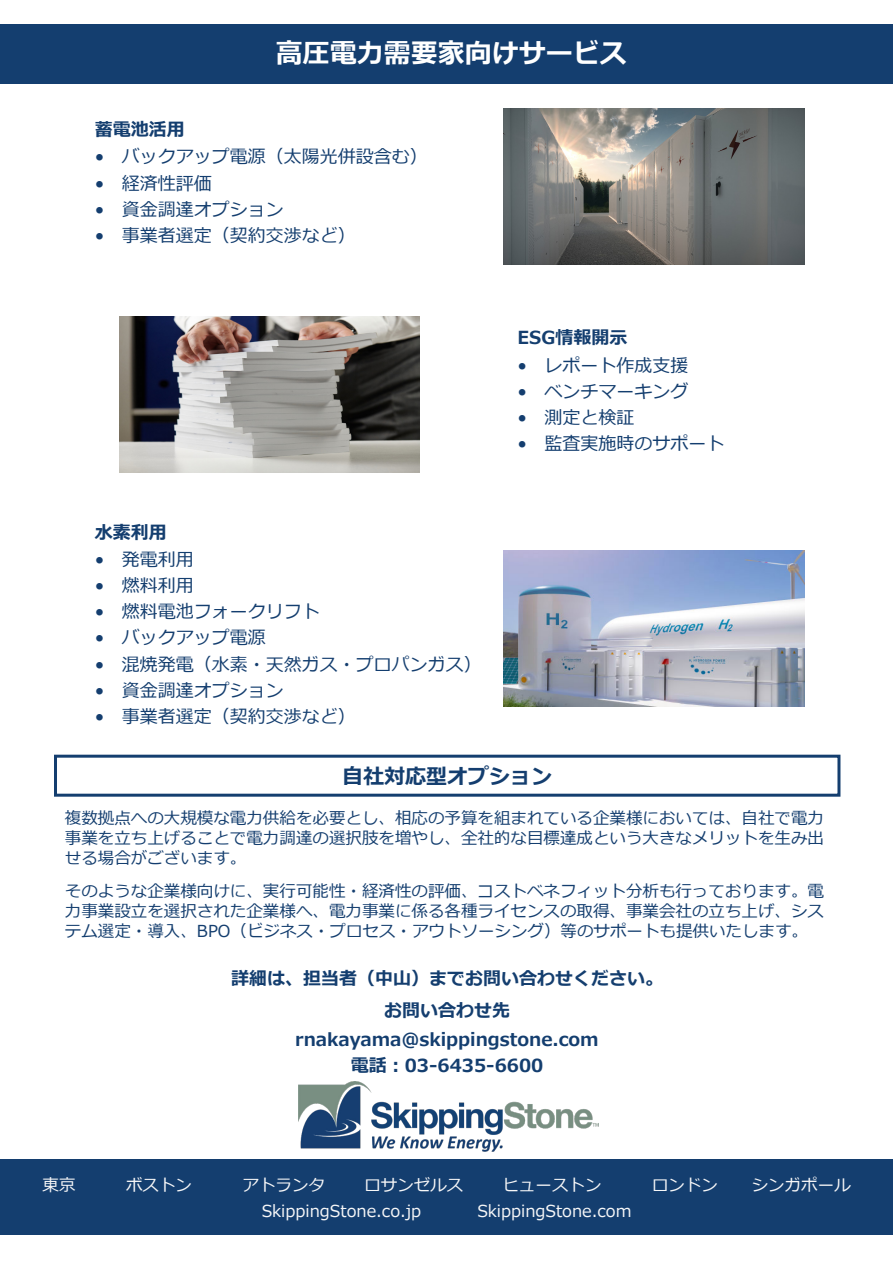
<style>
.page{position:relative;width:893px;height:1263px;background:#fff}
.page>*{position:absolute;margin:0;border:0;box-sizing:border-box;transform-origin:0 0}
.t1{font:700 27px "Meiryo";color:#fff}
.t2{font:700 21px "Meiryo";color:#143e6f}
.t3{font:18px "Meiryo";color:#143e6f}
.t4{font:700 18px "Meiryo";color:#143e6f}
.t5{font:16.5px/19.8px "Meiryo";color:#143e6f;text-align:justify}
.t6{font:16.5px "Meiryo";color:#f7f7f8}
</style>
<div class="page">
<div style="left:0;top:24px;width:893px;height:60px;background:#143e6f"></div>
<div style="left:0;top:1160px;width:893px;height:75px;background:#143e6f"></div>
<div style="left:54px;top:755px;width:786px;height:42px;border:3px solid #143e6f"></div>
<img style="left:504px;top:551px;width:300px;height:156px">
<img style="left:504px;top:108px;width:300px;height:156px">
<img style="left:120px;top:316px;width:300px;height:157px">
<img style="left:299px;top:1081px;width:300px;height:71px">
<p class="t1" style="left:276px;top:34px;width:352px">高圧電力需要家向けサービス</p>
<p class="t4" style="left:95px;top:117px;width:91px">蓄電池活用</p>
<p class="t3" style="left:95px;top:144px;width:334px">• バックアップ電源（太陽光併設含む）</p>
<p class="t3" style="left:95px;top:170px;width:118px">• 経済性評価</p>
<p class="t3" style="left:95px;top:197px;width:190px">• 資金調達オプション</p>
<p class="t3" style="left:95px;top:223px;width:262px">• 事業者選定（契約交渉など）</p>
<p class="t4" style="left:95px;top:519px;width:73px">水素利用</p>
<p class="t3" style="left:95px;top:547px;width:100px">• 発電利用</p>
<p class="t3" style="left:95px;top:573px;width:100px">• 燃料利用</p>
<p class="t3" style="left:95px;top:599px;width:226px">• 燃料電池フォークリフト</p>
<p class="t3" style="left:95px;top:625px;width:172px">• バックアップ電源</p>
<p class="t3" style="left:95px;top:651px;width:388px">• 混焼発電（水素・天然ガス・プロパンガス）</p>
<p class="t3" style="left:95px;top:678px;width:190px">• 資金調達オプション</p>
<p class="t3" style="left:95px;top:704px;width:262px">• 事業者選定（契約交渉など）</p>
<p class="t4" style="left:517px;top:325px;width:111px">ESG情報開示</p>
<p class="t3" style="left:517px;top:353px;width:172px">• レポート作成支援</p>
<p class="t3" style="left:517px;top:379px;width:172px">• ベンチマーキング</p>
<p class="t3" style="left:517px;top:405px;width:118px">• 測定と検証</p>
<p class="t3" style="left:517px;top:431px;width:208px">• 監査実施時のサポート</p>
<p class="t2" style="left:342px;top:761px;width:212px">自社対応型オプション</p>
<p class="t5" style="left:65px;top:809px;width:761px">複数拠点への大規模な電力供給を必要とし、相応の予算を組まれている企業様においては、自社で電力事業を立ち上げることで電力調達の選択肢を増やし、全社的な目標達成という大きなメリットを生み出せる場合がございます。</p>
<p class="t5" style="left:65px;top:882px;width:761px">そのような企業様向けに、実行可能性・経済性の評価、コストベネフィット分析も行っております。電力事業設立を選択された企業様へ、電力事業に係る各種ライセンスの取得、事業会社の立ち上げ、システム選定・導入、BPO（ビジネス・プロセス・アウトソーシング）等のサポートも提供いたします。</p>
<p class="t4" style="left:231px;top:965px;width:433px">詳細は、担当者（中山）までお問い合わせください。</p>
<p class="t4" style="left:384px;top:997px;width:127px">お問い合わせ先</p>
<p class="t4" style="left:295px;top:1026px;width:305px">rnakayama@skippingstone.com</p>
<p class="t4" style="left:351px;top:1052px;width:194px">電話：03-6435-6600</p>
<p class="t6" style="left:43px;top:1173px;width:34px">東京</p>
<p class="t6" style="left:126px;top:1173px;width:67px">ボストン</p>
<p class="t6" style="left:243px;top:1173px;width:84px">アトランタ</p>
<p class="t6" style="left:364px;top:1173px;width:101px">ロサンゼルス</p>
<p class="t6" style="left:503px;top:1173px;width:101px">ヒューストン</p>
<p class="t6" style="left:652px;top:1173px;width:67px">ロンドン</p>
<p class="t6" style="left:752px;top:1173px;width:100px">シンガポール</p>
<p class="t6" style="left:262px;top:1199px;width:161px">SkippingStone.co.jp</p>
<p class="t6" style="left:477px;top:1199px;width:156px">SkippingStone.com</p>
</div>
